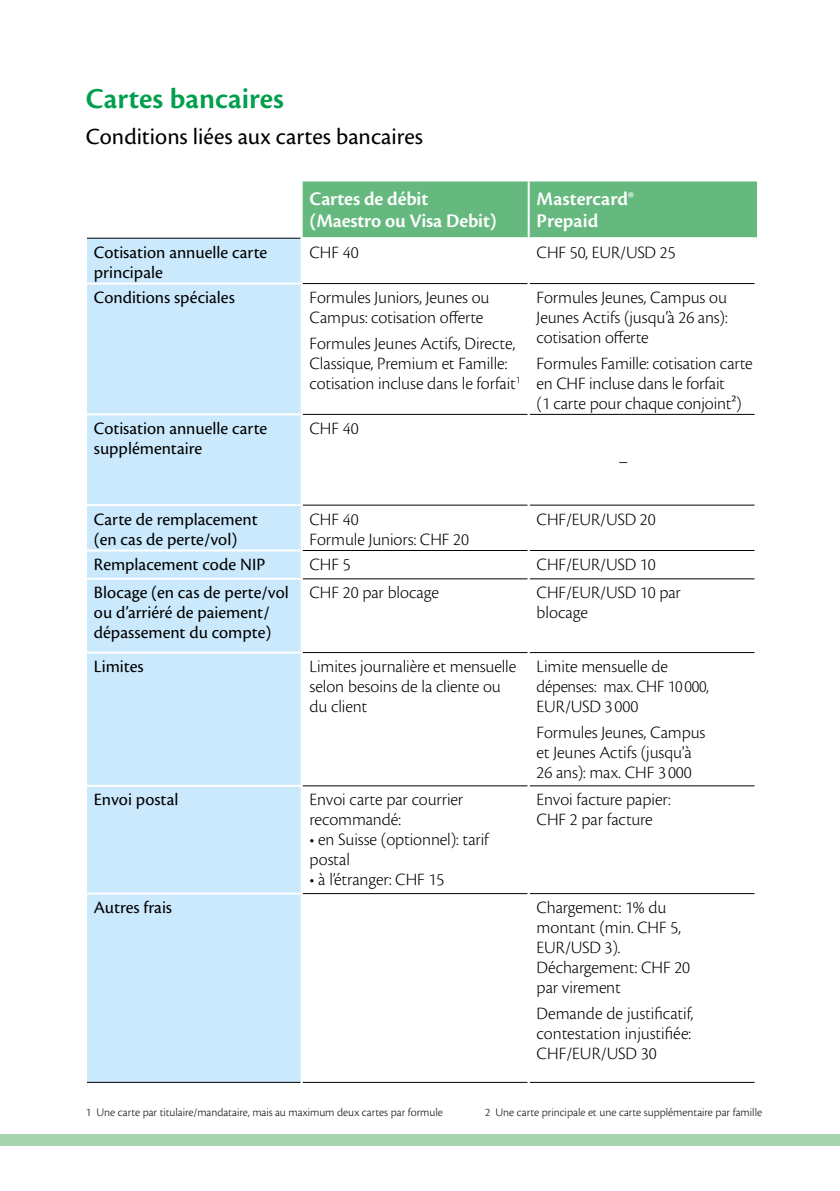
<style>
.page{position:relative;width:840px;height:1191px;background:#fff}
.page>*{position:absolute;margin:0;border:0;box-sizing:border-box;transform-origin:0 0}
.t1{font:600 30px "Cronos Pro";color:#009e4d}
.t2{font:24px "Cronos Pro";color:#000}
.t3{font:600 20px/22px "Cronos Pro";letter-spacing:-.005em;color:#fff}
.t4{font:300 18px/20px "Cronos Pro";letter-spacing:-.005em;color:#000}
.t5{font:18px/20px "Cronos Pro";color:#000}
.t6{font:300 12px "Cronos Pro";color:#000}
</style>
<div class="page">
<div style="left:0;top:1134px;width:839px;height:11px;background:#a8d3af"></div>
<div style="left:87px;top:239px;width:213px;height:843px;background:#cbe9fc"></div>
<div style="left:302px;top:181px;width:455px;height:57px;background:#65b97e"></div>
<hr style="left:87px;top:238px;width:213px;height:1px;background:#000">
<hr style="left:302px;top:283px;width:225px;height:1px;background:#000">
<hr style="left:529px;top:283px;width:225px;height:1px;background:#000">
<hr style="left:756px;top:283px;width:82px;height:1px;background:#000">
<hr style="left:302px;top:414px;width:225px;height:1px;background:#000">
<hr style="left:529px;top:414px;width:225px;height:1px;background:#000">
<hr style="left:756px;top:414px;width:82px;height:1px;background:#000">
<hr style="left:302px;top:505px;width:225px;height:1px;background:#000">
<hr style="left:529px;top:505px;width:225px;height:1px;background:#000">
<hr style="left:756px;top:505px;width:82px;height:1px;background:#000">
<hr style="left:302px;top:550px;width:225px;height:1px;background:#000">
<hr style="left:302px;top:578px;width:225px;height:1px;background:#000">
<hr style="left:529px;top:550px;width:225px;height:1px;background:#000">
<hr style="left:756px;top:550px;width:82px;height:1px;background:#000">
<hr style="left:529px;top:578px;width:225px;height:1px;background:#000">
<hr style="left:756px;top:578px;width:82px;height:1px;background:#000">
<hr style="left:302px;top:652px;width:225px;height:1px;background:#000">
<hr style="left:529px;top:652px;width:225px;height:1px;background:#000">
<hr style="left:756px;top:652px;width:82px;height:1px;background:#000">
<hr style="left:302px;top:785px;width:225px;height:1px;background:#000">
<hr style="left:529px;top:785px;width:225px;height:1px;background:#000">
<hr style="left:756px;top:785px;width:82px;height:1px;background:#000">
<hr style="left:302px;top:893px;width:225px;height:1px;background:#000">
<hr style="left:529px;top:893px;width:225px;height:1px;background:#000">
<hr style="left:756px;top:893px;width:82px;height:1px;background:#000">
<hr style="left:302px;top:1082px;width:225px;height:1px;background:#000">
<hr style="left:529px;top:1082px;width:225px;height:1px;background:#000">
<hr style="left:756px;top:1082px;width:82px;height:1px;background:#000">
<hr style="left:87px;top:282px;width:213px;height:2px;background:#fff">
<hr style="left:87px;top:413px;width:213px;height:2px;background:#fff">
<hr style="left:87px;top:504px;width:213px;height:2px;background:#fff">
<hr style="left:87px;top:549px;width:213px;height:2px;background:#fff">
<hr style="left:87px;top:578px;width:213px;height:2px;background:#fff">
<hr style="left:87px;top:651px;width:213px;height:2px;background:#fff">
<hr style="left:87px;top:785px;width:213px;height:2px;background:#fff">
<hr style="left:87px;top:892px;width:213px;height:2px;background:#fff">
<hr style="left:87px;top:1082px;width:213px;height:1px;background:#000">
<hr style="left:527px;top:181px;width:2px;height:57px;background:#fff">
<hr style="left:754px;top:237px;width:2px;height:46px;background:#fff">
<div style="left:757px;top:162px;width:82px;height:944px;background:#fff"></div>
<h1 class="t1" style="left:86px;top:82px;width:199px">Cartes bancaires</h1>
<h2 class="t2" style="left:86px;top:123px;width:338px">Conditions liées aux cartes bancaires</h2>
<p class="t3" style="left:309px;top:188px;width:189px">Cartes de débit (Maestro ou Visa Debit)</p>
<p class="t3" style="left:536px;top:188px;width:99px">Mastercard®<br>Prepaid</p>
<p class="t5" style="left:94px;top:242px;width:175px">Cotisation annuelle carte principale</p>
<p class="t4" style="left:309px;top:242px;width:50px">CHF 40</p>
<p class="t4" style="left:536px;top:242px;width:140px">CHF 50, EUR/USD 25</p>
<p class="t5" style="left:94px;top:287px;width:142px">Conditions spéciales</p>
<p class="t4" style="left:309px;top:287px;width:181px">Formules Juniors, Jeunes ou<br>Campus: cotisation offerte</p>
<p class="t4" style="left:309px;top:333px;width:212px">Formules Jeunes Actifs, Directe,<br>Classique, Premium et Famille: cotisation incluse dans le forfait<sup>1</sup></p>
<p class="t4" style="left:536px;top:287px;width:192px;text-align:justify">Formules Jeunes, Campus ou Jeunes Actifs (jusqu’à 26 ans): cotisation offerte</p>
<p class="t4" style="left:536px;top:353px;width:217px">Formules Famille: cotisation carte en CHF incluse dans le forfait<br>(1 carte pour chaque conjoint²)</p>
<p class="t5" style="left:94px;top:418px;width:175px">Cotisation annuelle carte supplémentaire</p>
<p class="t4" style="left:309px;top:418px;width:50px">CHF 40</p>
<p class="t4" style="left:618px;top:451px;width:11px">–</p>
<p class="t5" style="left:94px;top:509px;width:165px">Carte de remplacement (en cas de perte/vol)</p>
<p class="t4" style="left:309px;top:509px;width:161px">CHF 40<br>Formule Juniors: CHF 20</p>
<p class="t4" style="left:536px;top:509px;width:120px">CHF/EUR/USD 20</p>
<p class="t5" style="left:94px;top:554px;width:173px">Remplacement code NIP</p>
<p class="t4" style="left:309px;top:554px;width:43px">CHF 5</p>
<p class="t4" style="left:536px;top:554px;width:120px">CHF/EUR/USD 10</p>
<p class="t5" style="left:94px;top:583px;width:196px">Blocage (en cas de perte/vol ou d’arriéré de paiement/ dépassement du compte)</p>
<p class="t4" style="left:309px;top:582px;width:131px">CHF 20 par blocage</p>
<p class="t4" style="left:536px;top:582px;width:146px">CHF/EUR/USD 10 par blocage</p>
<p class="t5" style="left:94px;top:656px;width:51px">Limites</p>
<p class="t4" style="left:309px;top:656px;width:208px">Limites journalière et mensuelle selon besoins de la cliente ou du client</p>
<p class="t4" style="left:536px;top:656px;width:174px">Limite mensuelle de dépenses: max. CHF 10000,<br>EUR/USD 3 000</p>
<p class="t4" style="left:536px;top:722px;width:170px">Formules Jeunes, Campus et Jeunes Actifs (jusqu'à<br>26 ans): max. CHF 3 000</p>
<p class="t5" style="left:94px;top:789px;width:86px">Envoi postal</p>
<p class="t4" style="left:309px;top:789px;width:155px">Envoi carte par courrier recommandé:</p>
<p class="t4" style="left:309px;top:829px;width:180px">• en Suisse (optionnel): tarif postal</p>
<p class="t4" style="left:309px;top:869px;width:136px">• à l’étranger: CHF 15</p>
<p class="t4" style="left:536px;top:789px;width:135px">Envoi facture papier:<br>CHF 2 par facture</p>
<p class="t5" style="left:94px;top:897px;width:79px">Autres frais</p>
<p class="t4" style="left:536px;top:897px;width:155px">Chargement: 1% du montant (min. CHF 5,<br>EUR/USD 3).<br>Déchargement: CHF 20 par virement</p>
<p class="t4" style="left:536px;top:1003px;width:158px">Demande de justificatif, contestation injustifiée:<br>CHF/EUR/USD 30</p>
<p class="t6" style="left:86px;top:1105px;width:358px">1 Une carte par titulaire/mandataire, mais au maximum deux cartes par formule</p>
<p class="t6" style="left:485px;top:1105px;width:278px">2 Une carte principale et une carte supplémentaire par famille</p>
</div>
